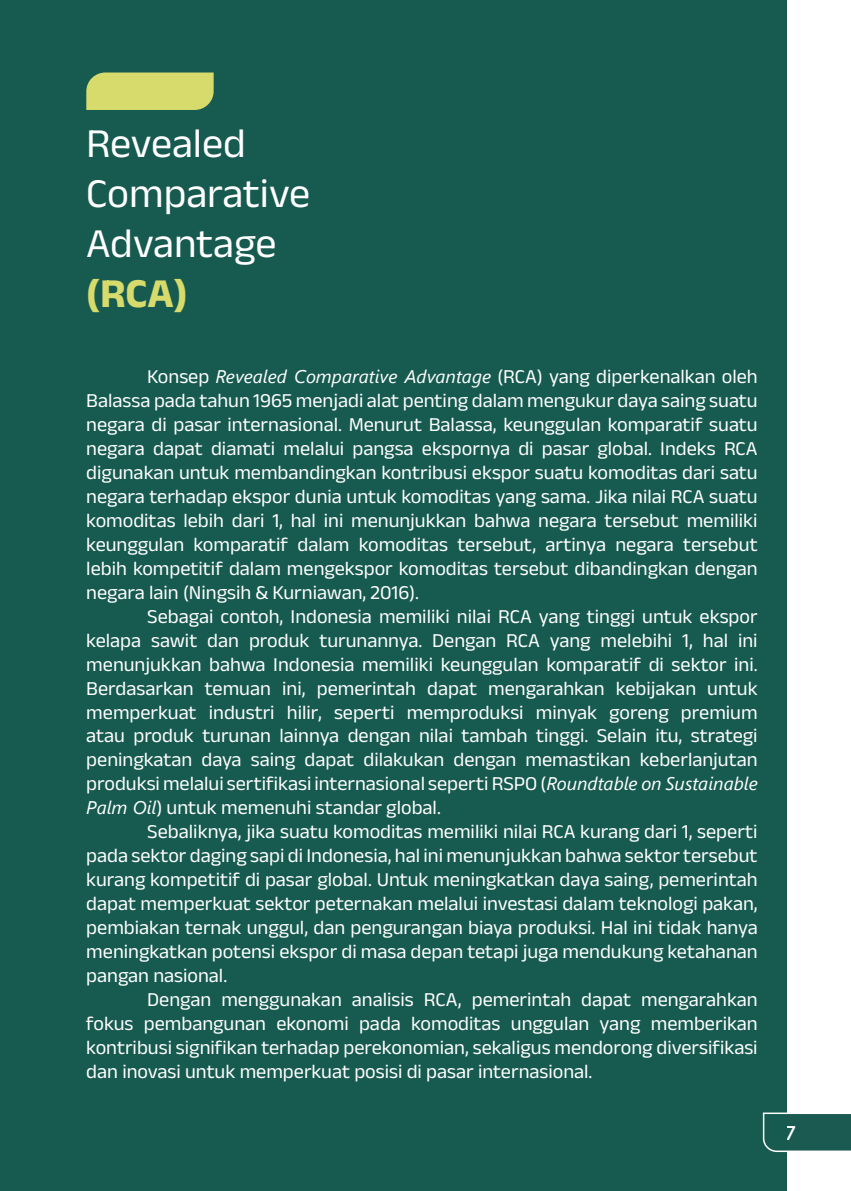
<style>
.page{position:relative;width:851px;height:1191px;background:#fff}
.page>*{position:absolute;margin:0;border:0;box-sizing:border-box;transform-origin:0 0}
.t1{font:41.6px/49.8px "Anek Latin";color:#fff}
.t2{font:500 41.6px "Anek Latin";color:#d7db6b}
.t3{font:20px/24px "Anek Latin";color:#fff;text-align:justify}
.t4{font:500 20px "Geometria";color:#fff}
.s1{font-family:"Segoe UI";font-style:italic;font-size:18.2px}
</style>
<div class="page">
<div style="left:0;top:0;width:786px;height:1191px;background:#175b50"></div>
<svg style="left:86px;top:72px;width:128px;height:38px;background:#cdd469"></svg>
<svg style="left:762px;top:1111px;width:88px;height:41px"></svg>
<h1 class="t1" style="left:86px;top:116px;width:225px">Revealed<br>Comparative<br>Advantage</h1>
<h1 class="t2" style="left:86px;top:265px;width:103px">(RCA)</h1>
<p class="t3" style="left:86px;top:364px;width:672px;text-indent:61px">Konsep <span class="s1">Revealed Comparative Advantage</span> (RCA) yang diperkenalkan oleh Balassa pada tahun 1965 menjadi alat penting dalam mengukur daya saing suatu negara di pasar internasional. Menurut Balassa, keunggulan komparatif suatu negara dapat diamati melalui pangsa ekspornya di pasar global. Indeks RCA digunakan untuk membandingkan kontribusi ekspor suatu komoditas dari satu negara terhadap ekspor dunia untuk komoditas yang sama. Jika nilai RCA suatu komoditas lebih dari 1, hal ini menunjukkan bahwa negara tersebut memiliki keunggulan komparatif dalam komoditas tersebut, artinya negara tersebut lebih kompetitif dalam mengekspor komoditas tersebut dibandingkan dengan negara lain (Ningsih &amp; Kurniawan, 2016).</p>
<p class="t3" style="left:86px;top:603px;width:672px;text-indent:61px">Sebagai contoh, Indonesia memiliki nilai RCA yang tinggi untuk ekspor kelapa sawit dan produk turunannya. Dengan RCA yang melebihi 1, hal ini menunjukkan bahwa Indonesia memiliki keunggulan komparatif di sektor ini.<br>Berdasarkan temuan ini, pemerintah dapat mengarahkan kebijakan untuk memperkuat industri hilir, seperti memproduksi minyak goreng premium atau produk turunan lainnya dengan nilai tambah tinggi. Selain itu, strategi peningkatan daya saing dapat dilakukan dengan memastikan keberlanjutan produksi melalui sertifikasi internasional seperti RSPO (<span class="s1">Roundtable on Sustainable Palm Oil</span>) untuk memenuhi standar global.</p>
<p class="t3" style="left:86px;top:818px;width:672px;text-indent:61px">Sebaliknya, jika suatu komoditas memiliki nilai RCA kurang dari 1, seperti pada sektor daging sapi di Indonesia, hal ini menunjukkan bahwa sektor tersebut kurang kompetitif di pasar global. Untuk meningkatkan daya saing, pemerintah dapat memperkuat sektor peternakan melalui investasi dalam teknologi pakan, pembiakan ternak unggul, dan pengurangan biaya produksi. Hal ini tidak hanya meningkatkan potensi ekspor di masa depan tetapi juga mendukung ketahanan pangan nasional.</p>
<p class="t3" style="left:86px;top:986px;width:672px;text-indent:61px">Dengan menggunakan analisis RCA, pemerintah dapat mengarahkan fokus pembangunan ekonomi pada komoditas unggulan yang memberikan kontribusi signifikan terhadap perekonomian, sekaligus mendorong diversifikasi dan inovasi untuk memperkuat posisi di pasar internasional.</p>
<p class="t4" style="left:784px;top:1121px;width:13px">7</p>
</div>
